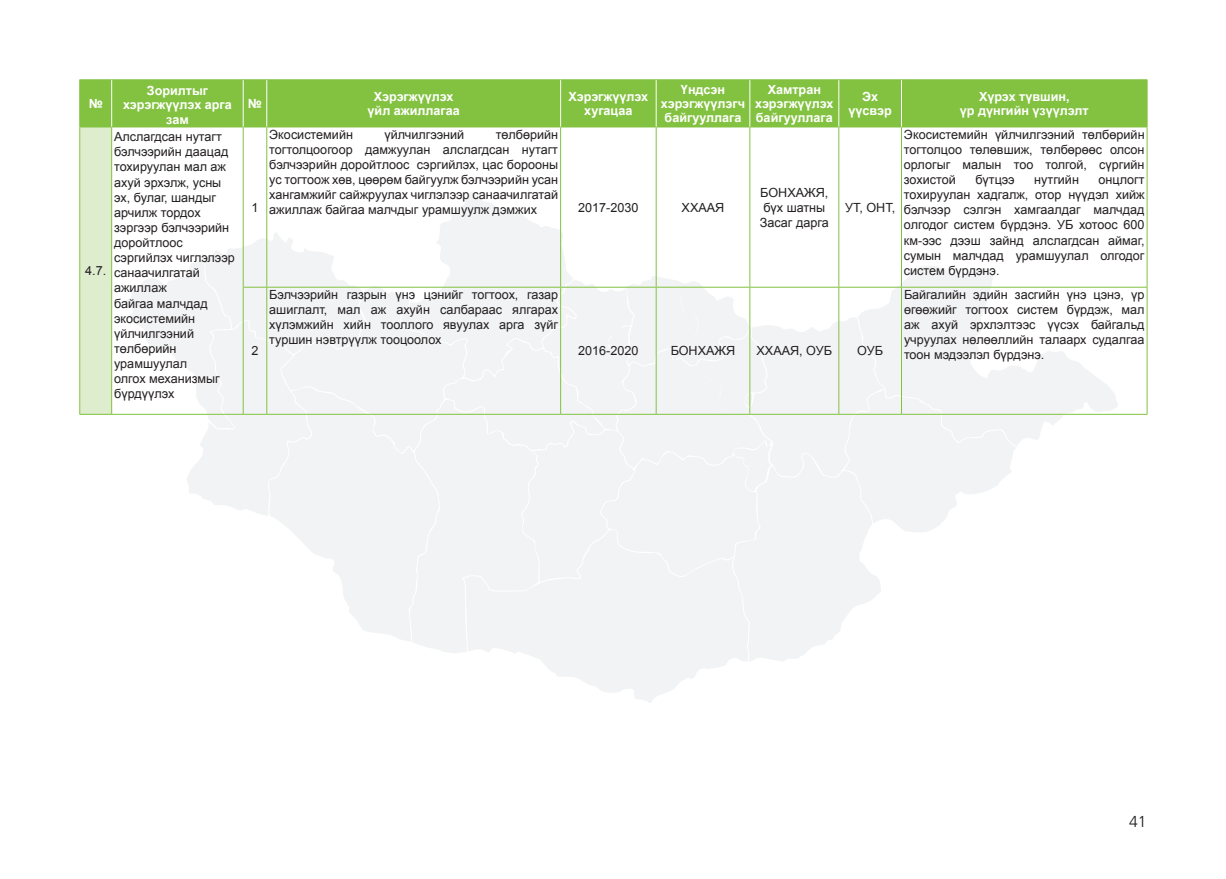
<style>
.page{position:relative;width:1226px;height:879px;background:#fff}
.page>*{position:absolute;margin:0;border:0;box-sizing:border-box;transform-origin:0 0}
.t1{font:300 15.75px "MAK Foreigner";color:#231f20}
.t2{font:12.6px/15px "MAK Arial";color:#231f20;text-align:justify}
.t3{font:700 12.6px/14.3px "MAK Arial";color:#fff;text-align:center}
</style>
<div class="page">
<svg style="left:124px;top:191px;width:994px;height:512px;fill:#f2f3f4"></svg>
<div style="left:80px;top:80px;width:1066px;height:46px;background:#83c241"></div>
<div style="left:80px;top:127px;width:32px;height:287px;background:#deedce"></div>
<hr style="left:79px;top:79px;width:33px;height:1px;background:#83c241">
<hr style="left:79px;top:80px;width:1px;height:46px;background:#83c241">
<hr style="left:112px;top:79px;width:131px;height:1px;background:#83c241">
<svg style="left:243px;top:79px;width:24px;height:1px"></svg>
<hr style="left:267px;top:79px;width:293px;height:1px;background:#83c241">
<hr style="left:560px;top:79px;width:96px;height:1px;background:#83c241">
<hr style="left:656px;top:79px;width:93px;height:1px;background:#83c241">
<hr style="left:749px;top:79px;width:89px;height:1px;background:#83c241">
<hr style="left:838px;top:79px;width:63px;height:1px;background:#83c241">
<hr style="left:901px;top:79px;width:246px;height:1px;background:#83c241">
<hr style="left:1146px;top:80px;width:1px;height:46px;background:#83c241">
<hr style="left:79px;top:126px;width:33px;height:1px;background:#83c241">
<hr style="left:112px;top:126px;width:131px;height:1px;background:#83c241">
<svg style="left:243px;top:126px;width:24px;height:1px"></svg>
<hr style="left:267px;top:126px;width:293px;height:1px;background:#83c241">
<hr style="left:560px;top:126px;width:96px;height:1px;background:#83c241">
<hr style="left:656px;top:126px;width:93px;height:1px;background:#83c241">
<hr style="left:749px;top:126px;width:89px;height:1px;background:#83c241">
<hr style="left:838px;top:126px;width:63px;height:1px;background:#83c241">
<hr style="left:901px;top:126px;width:246px;height:1px;background:#83c241">
<hr style="left:79px;top:127px;width:1px;height:160px;background:#83c241">
<hr style="left:111px;top:127px;width:1px;height:160px;background:#83c241">
<hr style="left:79px;top:287px;width:1px;height:127px;background:#83c241">
<hr style="left:111px;top:287px;width:1px;height:127px;background:#83c241">
<hr style="left:79px;top:414px;width:33px;height:1px;background:#83c241">
<hr style="left:112px;top:414px;width:131px;height:1px;background:#83c241">
<hr style="left:243px;top:127px;width:1px;height:160px;background:#83c241">
<hr style="left:266px;top:127px;width:1px;height:160px;background:#83c241">
<hr style="left:560px;top:127px;width:1px;height:160px;background:#83c241">
<hr style="left:655px;top:127px;width:1px;height:160px;background:#83c241">
<hr style="left:749px;top:127px;width:1px;height:160px;background:#83c241">
<hr style="left:838px;top:127px;width:1px;height:160px;background:#83c241">
<hr style="left:901px;top:127px;width:1px;height:160px;background:#83c241">
<hr style="left:1146px;top:127px;width:1px;height:160px;background:#83c241">
<svg style="left:244px;top:287px;width:22px;height:1px"></svg>
<hr style="left:243px;top:287px;width:1px;height:127px;background:#83c241">
<hr style="left:267px;top:287px;width:293px;height:1px;background:#83c241">
<hr style="left:266px;top:287px;width:1px;height:127px;background:#83c241">
<hr style="left:560px;top:287px;width:96px;height:1px;background:#83c241">
<hr style="left:560px;top:287px;width:1px;height:127px;background:#83c241">
<hr style="left:656px;top:287px;width:93px;height:1px;background:#83c241">
<hr style="left:655px;top:287px;width:1px;height:127px;background:#83c241">
<hr style="left:749px;top:287px;width:89px;height:1px;background:#83c241">
<hr style="left:749px;top:287px;width:1px;height:127px;background:#83c241">
<hr style="left:838px;top:287px;width:63px;height:1px;background:#83c241">
<hr style="left:838px;top:287px;width:1px;height:127px;background:#83c241">
<hr style="left:901px;top:287px;width:246px;height:1px;background:#83c241">
<hr style="left:901px;top:287px;width:1px;height:127px;background:#83c241">
<hr style="left:1146px;top:287px;width:1px;height:127px;background:#83c241">
<svg style="left:243px;top:414px;width:24px;height:1px"></svg>
<hr style="left:267px;top:414px;width:293px;height:1px;background:#83c241">
<hr style="left:560px;top:414px;width:96px;height:1px;background:#83c241">
<hr style="left:656px;top:414px;width:93px;height:1px;background:#83c241">
<hr style="left:749px;top:414px;width:89px;height:1px;background:#83c241">
<hr style="left:838px;top:414px;width:63px;height:1px;background:#83c241">
<hr style="left:901px;top:414px;width:246px;height:1px;background:#83c241">
<hr style="left:111px;top:80px;width:1px;height:46px;background:#fff">
<hr style="left:243px;top:80px;width:1px;height:46px;background:#fff">
<hr style="left:266px;top:80px;width:1px;height:46px;background:#fff">
<hr style="left:560px;top:80px;width:1px;height:46px;background:#fff">
<hr style="left:655px;top:80px;width:1px;height:46px;background:#fff">
<hr style="left:749px;top:80px;width:1px;height:46px;background:#fff">
<hr style="left:838px;top:80px;width:1px;height:46px;background:#fff">
<hr style="left:901px;top:80px;width:1px;height:46px;background:#fff">
<p class="t3" style="left:89px;top:97px;width:16px">№</p>
<p class="t2" style="left:85px;top:263px;width:23px">4.7.</p>
<p class="t3" style="left:123px;top:84px;width:110px">Зорилтыг хэрэгжүүлэх арга зам</p>
<p class="t2" style="left:114px;top:129px;width:122px;text-align:left">Алслагдсан нутагт бэлчээрийн даацад тохируулан мал аж ахуй эрхэлж, усны эх, булаг, шандыг арчилж тордох зэргээр бэлчээрийн доройтлоос сэргийлэх чиглэлээр санаачилгатай ажиллаж<br>байгаа малчдад экосистемийн үйлчилгээний төлбөрийн урамшуулал<br>олгох механизмыг бүрдүүлэх</p>
<p class="t3" style="left:248px;top:97px;width:16px">№</p>
<p class="t3" style="left:367px;top:90px;width:94px">Хэрэгжүүлэх үйл ажиллагаа</p>
<p class="t3" style="left:568px;top:90px;width:81px">Хэрэгжүүлэх хугацаа</p>
<p class="t3" style="left:661px;top:82px;width:85px">Үндсэн хэрэгжүүлэгч байгууллага</p>
<p class="t3" style="left:755px;top:82px;width:80px">Хамтран хэрэгжүүлэх байгууллага</p>
<p class="t3" style="left:848px;top:90px;width:45px">Эх үүсвэр</p>
<p class="t3" style="left:959px;top:90px;width:130px">Хүрэх түвшин,<br>үр дүнгийн үзүүлэлт</p>
<p class="t2" style="left:251px;top:200px;width:9px">1</p>
<p class="t2" style="left:269px;top:127px;width:290px;text-indent:226px">төлбөрийн тогтолцоогоор дамжуулан алслагдсан нутагт бэлчээрийн доройтлоос сэргийлэх, цас борооны ус тогтоож хөв, цөөрөм байгуулж бэлчээрийн усан хангамжийг сайжруулах чиглэлээр санаачилгатай ажиллаж байгаа малчдыг урамшуулж дэмжих</p>
<p class="t2" style="left:269px;top:127px;width:85px">Экосистемийн</p>
<p class="t2" style="left:384px;top:127px;width:81px">үйлчилгээний</p>
<p class="t2" style="left:251px;top:343px;width:9px">2</p>
<p class="t2" style="left:269px;top:287px;width:290px">Бэлчээрийн газрын үнэ цэнийг тогтоох, газар ашиглалт, мал аж ахуйн салбараас ялгарах хүлэмжийн хийн тооллого явуулах арга зүйг туршин нэвтрүүлж тооцоолох</p>
<p class="t2" style="left:578px;top:200px;width:62px">2017-2030</p>
<p class="t2" style="left:681px;top:200px;width:44px">ХХААЯ</p>
<p class="t2" style="left:760px;top:185px;width:70px;text-align:left">БОНХАЖЯ, бүх шатны<br>Засаг дарга</p>
<p class="t2" style="left:845px;top:200px;width:52px">УТ, ОНТ,</p>
<p class="t2" style="left:578px;top:343px;width:62px">2016-2020</p>
<p class="t2" style="left:670px;top:343px;width:66px">БОНХАЖЯ</p>
<p class="t2" style="left:756px;top:343px;width:77px">ХХААЯ, ОУБ</p>
<p class="t2" style="left:857px;top:343px;width:27px">ОУБ</p>
<p class="t2" style="left:903px;top:127px;width:242px">Экосистемийн үйлчилгээний төлбөрийн тогтолцоо төлөвшиж, төлбөрөөс олсон орлогыг малын тоо толгой, сүргийн зохистой</p>
<p class="t2" style="left:975px;top:172px;width:41px">бүтцээ</p>
<p class="t2" style="left:1034px;top:172px;width:46px">нутгийн</p>
<p class="t2" style="left:903px;top:172px;width:242px;text-indent:194px">онцлогт тохируулан хадгалж, отор нүүдэл хийж бэлчээр сэлгэн хамгаалдаг малчдад олгодог систем бүрдэнэ. УБ хотоос 600 км-ээс дээш зайнд алслагдсан аймаг, сумын малчдад урамшуулал олгодог систем бүрдэнэ.</p>
<p class="t2" style="left:903px;top:287px;width:242px">Байгалийн эдийн засгийн үнэ цэнэ, үр өгөөжийг тогтоох систем бүрдэж, мал аж ахуй эрхлэлтээс үүсэх байгальд учруулах нөлөөллийн талаарх судалгаа тоон мэдээлэл бүрдэнэ.</p>
<p class="t1" style="left:1128px;top:813px;width:19px">41</p>
</div>
